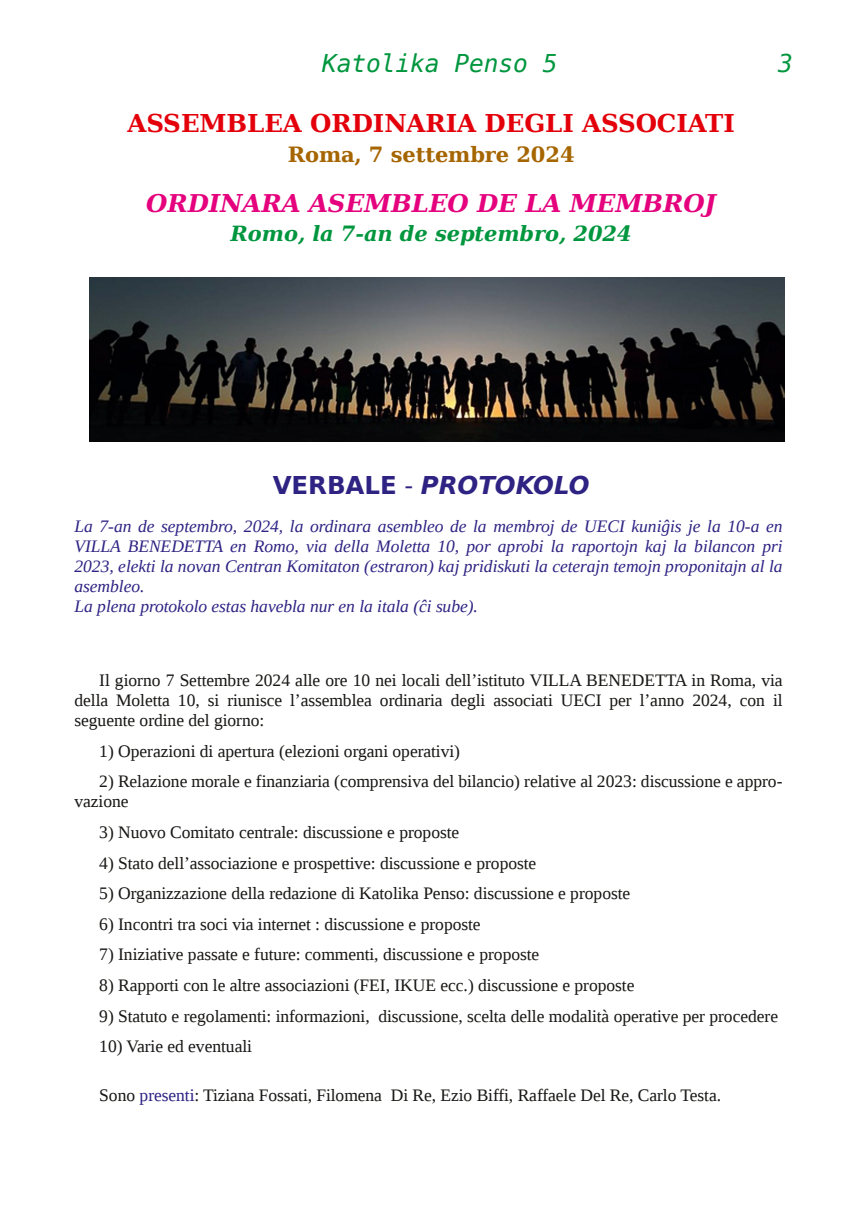
<style>
.page{position:relative;width:854px;height:1211px;background:#fff}
.page>*{position:absolute;margin:0;border:0;box-sizing:border-box;transform-origin:0 0}
.t1{font:700 24.5px "DejaVu Serif";letter-spacing:-.005em;color:#e3000b}
.t2{font:italic 700 24.5px "DejaVu Serif";letter-spacing:-.005em;color:#e5007d}
.t3{font:italic 700 24.5px "DejaVu Sans";letter-spacing:-.005em;color:#2e2383}
.t4{font:italic 24.5px "DejaVu Sans Mono";color:#00963e}
.t5{font:italic 700 21px "DejaVu Serif";letter-spacing:-.005em;color:#00963e}
.t6{font:700 21px "DejaVu Serif";letter-spacing:-.005em;color:#a56500}
.t7{font:17.5px/20.1px "Liberation Serif";letter-spacing:-.005em;color:#181715;text-align:justify}
.t8{font:italic 17.5px/20.1px "Liberation Serif";letter-spacing:-.005em;color:#2e2383}
.s1{font-style:normal}
.s2{font-weight:400;font-style:normal}
.s3{color:#2e2383}
</style>
<div class="page">
<img style="left:89px;top:278px;width:695px;height:163px">
<h1 class="t4" style="left:322px;top:50px;width:237px">Katolika Penso 5</h1>
<h1 class="t4" style="left:777px;top:50px;width:16px">3</h1>
<h1 class="t1" style="left:127px;top:109px;width:608px">ASSEMBLEA ORDINARIA DEGLI ASSOCIATI</h1>
<p class="t6" style="left:287px;top:142px;width:288px">Roma, 7 settembre 2024</p>
<h1 class="t2" style="left:146px;top:189px;width:571px">ORDINARA ASEMBLEO DE LA MEMBROJ</h1>
<p class="t5" style="left:230px;top:222px;width:402px">Romo, la 7-an de septembro, 2024</p>
<h1 class="t3" style="left:272px;top:471px;width:318px"><span class="s1">VERBALE</span> <span class="s2">-</span> PROTOKOLO</h1>
<p class="t8" style="left:74px;top:516px;width:709px">La 7-an de septembro, 2024, la ordinara asembleo de la membroj de UECI kuniĝis je la 10-a en VILLA BENEDETTA en Romo, via della Moletta 10, por aprobi la raportojn kaj la bilancon pri 2023, elekti la novan Centran Komitaton (estraron) kaj pridiskuti la ceterajn temojn proponitajn al la asembleo.<br>La plena protokolo estas havebla nur en la itala (ĉi sube).</p>
<p class="t7" style="left:74px;top:669px;width:709px;text-indent:25px">Il giorno 7 Settembre 2024 alle ore 10 nei locali dell’istituto VILLA BENEDETTA in Roma, via della Moletta 10, si riunisce l’assemblea ordinaria degli associati UECI per l’anno 2024, con il seguente ordine del giorno:</p>
<p class="t7" style="left:99px;top:740px;width:362px">1) Operazioni di apertura (elezioni organi operativi)</p>
<p class="t7" style="left:74px;top:771px;width:709px;text-indent:25px">2) Relazione morale e finanziaria (comprensiva del bilancio) relative al 2023: discussione e appro‐ vazione</p>
<p class="t7" style="left:99px;top:822px;width:361px">3) Nuovo Comitato centrale: discussione e proposte</p>
<p class="t7" style="left:99px;top:852px;width:438px">4) Stato dell’associazione e prospettive: discussione e proposte</p>
<p class="t7" style="left:99px;top:883px;width:532px">5) Organizzazione della redazione di Katolika Penso: discussione e proposte</p>
<p class="t7" style="left:99px;top:913px;width:383px">6) Incontri tra soci via internet : discussione e proposte</p>
<p class="t7" style="left:99px;top:944px;width:441px">7) Iniziative passate e future: commenti, discussione e proposte</p>
<p class="t7" style="left:99px;top:975px;width:536px">8) Rapporti con le altre associazioni (FEI, IKUE ecc.) discussione e proposte</p>
<p class="t7" style="left:99px;top:1005px;width:680px">9) Statuto e regolamenti: informazioni, discussione, scelta delle modalità operative per procedere</p>
<p class="t7" style="left:99px;top:1036px;width:154px">10) Varie ed eventuali</p>
<p class="t7" style="left:99px;top:1084px;width:623px">Sono <span class="s3">presenti</span>: Tiziana Fossati, Filomena Di Re, Ezio Biffi, Raffaele Del Re, Carlo Testa.</p>
</div>
